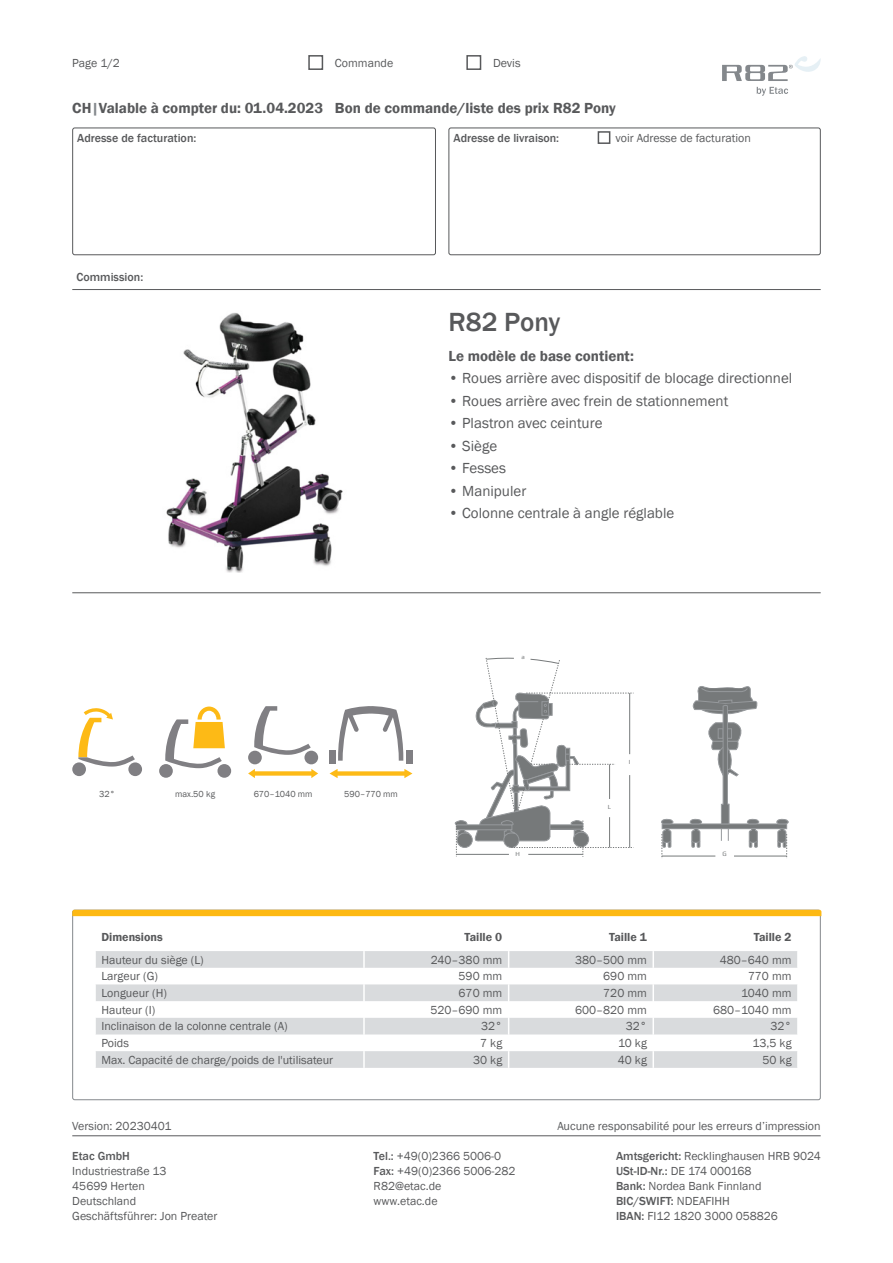
<style>
.page{position:relative;width:893px;height:1263px;background:#fff}
.page>*{position:absolute;margin:0;border:0;box-sizing:border-box;transform-origin:0 0}
.t1{font:500 27px "Franklin Gothic";color:#58595b}
.t2{font:15px "Franklin Gothic";color:#58595b}
.t3{font:600 15px "Franklin Gothic";color:#58595b}
.t4{font:12px/15px "Franklin Gothic";color:#58595b}
.t5{font:500 12px "Franklin Gothic";color:#58595b}
.t6{font:600 12px "Franklin Gothic";color:#58595b}
.t7{font:9px "Franklin Gothic";color:#58595b}
.t8{font:6.75px "Mdd";color:#76797a}
.t9{font:6.3px "Mdd";color:#76797a}
.s1{color:#84888c}
.s2{font-weight:500}
</style>
<div class="page">
<svg style="left:722px;top:56px;width:99px;height:25px"></svg>
<svg style="left:757px;top:87px;width:31px;height:9px"></svg>
<hr style="left:72px;top:289px;width:749px;height:1px;background:#58595b">
<div style="left:72px;top:128px;width:364px;height:127px;border:1px solid #58595b;border-radius:2px"></div>
<div style="left:448px;top:128px;width:373px;height:127px;border:1px solid #58595b;border-radius:2px"></div>
<div style="left:308px;top:55px;width:15px;height:15px;border:2px solid #58595b"></div>
<div style="left:466px;top:55px;width:15px;height:15px;border:2px solid #58595b"></div>
<div style="left:598px;top:131px;width:12px;height:13px;border:2px solid #58595b"></div>
<svg style="left:454px;top:657px;width:178px;height:200px"></svg>
<hr style="left:456px;top:854px;width:53px;height:1px;background:#76797a">
<hr style="left:528px;top:854px;width:55px;height:1px;background:#76797a">
<div style="left:662px;top:824px;width:125px;height:5px;background:#76797a"></div>
<div style="left:662px;top:824px;width:125px;height:5px;border:1px solid #96999c"></div>
<svg style="left:688px;top:686px;width:74px;height:161px"></svg>
<svg style="left:661px;top:819px;width:15px;height:39px"></svg>
<svg style="left:774px;top:819px;width:15px;height:39px"></svg>
<hr style="left:662px;top:856px;width:53px;height:1px;background:#76797a">
<hr style="left:734px;top:856px;width:53px;height:1px;background:#76797a">
<div style="left:72px;top:762px;width:14px;height:14px;background:#807f83;border-radius:50%"></div>
<div style="left:128px;top:762px;width:14px;height:14px;background:#807f83;border-radius:50%"></div>
<svg style="left:78px;top:708px;width:57px;height:58px"></svg>
<svg style="left:254px;top:706px;width:57px;height:49px"></svg>
<div style="left:248px;top:751px;width:14px;height:13px;background:#807f83;border-radius:50%"></div>
<div style="left:304px;top:751px;width:14px;height:13px;background:#807f83;border-radius:50%"></div>
<svg style="left:248px;top:769px;width:70px;height:9px"></svg>
<div style="left:329px;top:750px;width:7px;height:14px;background:#807f83"></div>
<div style="left:407px;top:750px;width:6px;height:14px;background:#807f83"></div>
<svg style="left:338px;top:706px;width:65px;height:55px"></svg>
<svg style="left:330px;top:769px;width:82px;height:9px"></svg>
<div style="left:159px;top:764px;width:14px;height:14px;background:#807f83;border-radius:50%"></div>
<div style="left:217px;top:764px;width:14px;height:14px;background:#807f83;border-radius:50%"></div>
<svg style="left:165px;top:706px;width:60px;height:62px"></svg>
<svg style="left:96px;top:951px;width:701px;height:117px;fill:#d9dbdd"></svg>
<svg style="left:508px;top:951px;width:1px;height:117px"></svg>
<svg style="left:652px;top:951px;width:2px;height:117px"></svg>
<svg style="left:363px;top:951px;width:2px;height:117px"></svg>
<div style="left:72px;top:910px;width:749px;height:6px;background:#fdb913"></div>
<hr style="left:72px;top:592px;width:749px;height:1px;background:#58595b">
<img style="left:166px;top:312px;width:177px;height:261px">
<hr style="left:72px;top:1135px;width:749px;height:1px;background:#58595b">
<p class="t4" style="left:335px;top:55px;width:60px">Commande</p>
<p class="t4" style="left:493px;top:55px;width:29px">Devis</p>
<p class="t3" style="left:72px;top:99px;width:545px">CH<span class="s1">|</span>Valable à compter du: 01.04.2023 Bon de commande/liste des prix R82 Pony</p>
<p class="t4" style="left:72px;top:55px;width:49px">Page 1/2</p>
<p class="t5" style="left:77px;top:131px;width:121px">Adresse de facturation:</p>
<p class="t5" style="left:453px;top:131px;width:107px">Adresse de livraison:</p>
<p class="t4" style="left:615px;top:131px;width:137px">voir Adresse de facturation</p>
<p class="t5" style="left:77px;top:269px;width:68px">Commission:</p>
<h1 class="t1" style="left:448px;top:305px;width:113px">R82 Pony</h1>
<p class="t3" style="left:448px;top:346px;width:187px">Le modèle de base contient:</p>
<p class="t2" style="left:448px;top:369px;width:345px">• Roues arrière avec dispositif de blocage directionnel</p>
<p class="t2" style="left:448px;top:391px;width:281px">• Roues arrière avec frein de stationnement</p>
<p class="t2" style="left:448px;top:414px;width:155px">• Plastron avec ceinture</p>
<p class="t2" style="left:448px;top:436px;width:50px">• Siège</p>
<p class="t2" style="left:448px;top:459px;width:59px">• Fesses</p>
<p class="t2" style="left:448px;top:481px;width:79px">• Manipuler</p>
<p class="t2" style="left:448px;top:504px;width:227px">• Colonne centrale à angle réglable</p>
<p class="t7" style="left:99px;top:788px;width:17px">32°</p>
<p class="t7" style="left:175px;top:788px;width:41px">max.50 kg</p>
<p class="t7" style="left:254px;top:788px;width:60px">670–1040 mm</p>
<p class="t7" style="left:344px;top:788px;width:55px">590–770 mm</p>
<p class="t9" style="left:521px;top:653px;width:5px">a</p>
<p class="t9" style="left:608px;top:803px;width:5px">L</p>
<p class="t9" style="left:629px;top:759px;width:3px">I</p>
<p class="t9" style="left:516px;top:850px;width:6px">H</p>
<p class="t8" style="left:722px;top:850px;width:6px">G</p>
<p class="t6" style="left:101px;top:930px;width:63px">Dimensions</p>
<p class="t6" style="left:464px;top:930px;width:39px">Taille 0</p>
<p class="t6" style="left:609px;top:930px;width:39px">Taille 1</p>
<p class="t6" style="left:754px;top:930px;width:39px">Taille 2</p>
<p class="t4" style="left:101px;top:952px;width:104px">Hauteur du siège (L)</p>
<p class="t4" style="left:431px;top:952px;width:73px">240–380 mm</p>
<p class="t4" style="left:575px;top:952px;width:73px">380–500 mm</p>
<p class="t4" style="left:720px;top:952px;width:73px">480–640 mm</p>
<p class="t4" style="left:101px;top:969px;width:58px">Largeur (G)</p>
<p class="t4" style="left:459px;top:969px;width:45px">590 mm</p>
<p class="t4" style="left:603px;top:969px;width:45px">690 mm</p>
<p class="t4" style="left:748px;top:969px;width:45px">770 mm</p>
<p class="t4" style="left:101px;top:986px;width:67px">Longueur (H)</p>
<p class="t4" style="left:459px;top:986px;width:45px">670 mm</p>
<p class="t4" style="left:603px;top:986px;width:45px">720 mm</p>
<p class="t4" style="left:741px;top:986px;width:52px">1040 mm</p>
<p class="t4" style="left:101px;top:1002px;width:55px">Hauteur (I)</p>
<p class="t4" style="left:430px;top:1002px;width:73px">520–690 mm</p>
<p class="t4" style="left:575px;top:1002px;width:73px">600–820 mm</p>
<p class="t4" style="left:713px;top:1002px;width:80px">680–1040 mm</p>
<p class="t4" style="left:101px;top:1019px;width:188px">Inclinaison de la colonne centrale (A)</p>
<p class="t4" style="left:481px;top:1019px;width:23px">32°</p>
<p class="t4" style="left:626px;top:1019px;width:23px">32°</p>
<p class="t4" style="left:770px;top:1019px;width:23px">32°</p>
<p class="t4" style="left:101px;top:1036px;width:29px">Poids</p>
<p class="t4" style="left:480px;top:1036px;width:24px">7 kg</p>
<p class="t4" style="left:618px;top:1036px;width:30px">10 kg</p>
<p class="t4" style="left:752px;top:1036px;width:41px">13,5 kg</p>
<p class="t4" style="left:101px;top:1052px;width:233px">Max. Capacité de charge/poids de l'utilisateur</p>
<p class="t4" style="left:473px;top:1052px;width:31px">30 kg</p>
<p class="t4" style="left:618px;top:1052px;width:31px">40 kg</p>
<p class="t4" style="left:762px;top:1052px;width:31px">50 kg</p>
<p class="t4" style="left:72px;top:1118px;width:101px">Version: 20230401</p>
<p class="t5" style="left:72px;top:1149px;width:59px">Etac GmbH</p>
<p class="t4" style="left:72px;top:1164px;width:147px">Industriestraße 13<br>45699 Herten<br>Deutschland<br>Geschäftsführer: Jon Preater</p>
<p class="t4" style="left:557px;top:1118px;width:265px">Aucune responsabilité pour les erreurs d’impression</p>
<p class="t4" style="left:374px;top:1149px;width:143px"><span class="s2">Tel.:</span> +49(0)2366 5006-0<br><span class="s2">Fax:</span> +49(0)2366 5006-282<br>R82@etac.de<br>www.etac.de</p>
<p class="t4" style="left:616px;top:1149px;width:206px"><span class="s2">Amtsgericht:</span> Recklinghausen HRB 9024<br><span class="s2">USt-ID-Nr.:</span> DE 174 000168<br><span class="s2">Bank:</span> Nordea Bank Finnland<br><span class="s2">BIC/SWIFT:</span> NDEAFIHH<br><span class="s2">IBAN:</span> FI12 1820 3000 058826</p>
</div>
